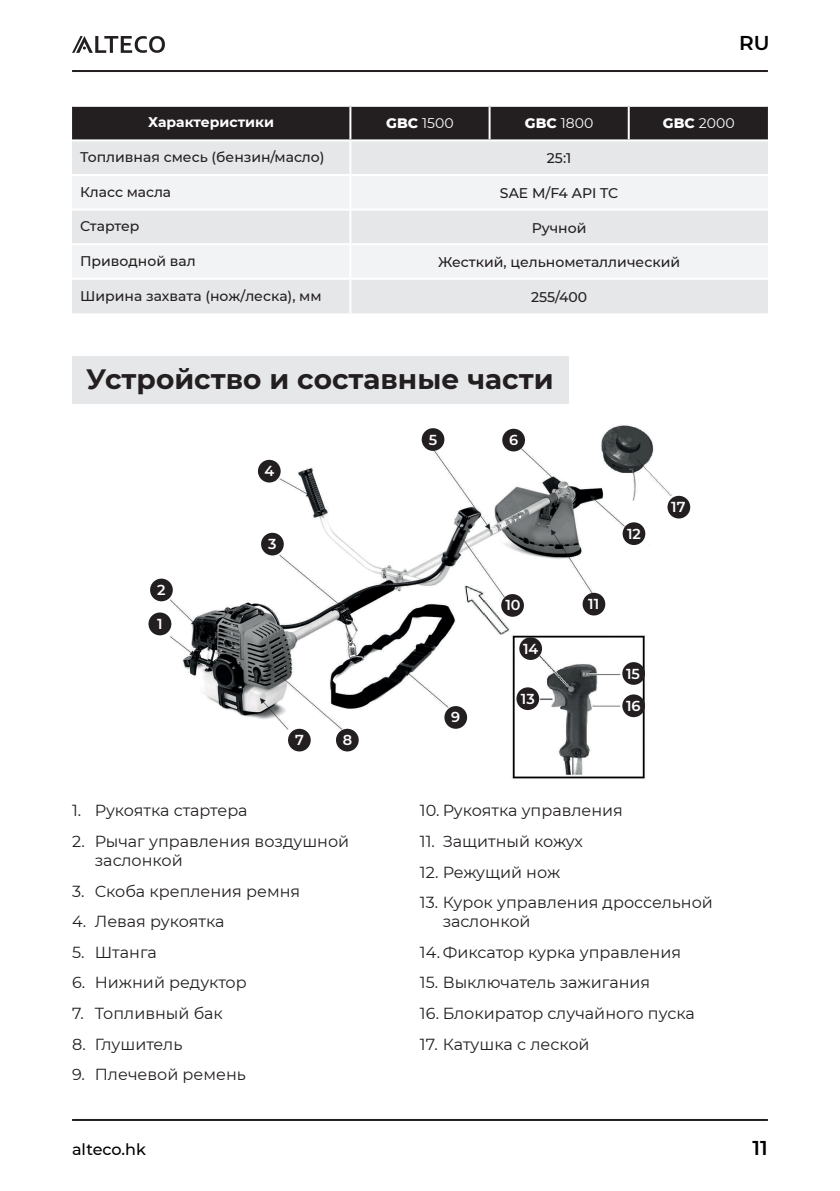
<style>
.page{position:relative;width:840px;height:1191px;background:#fff}
.page>*{position:absolute;margin:0;border:0;box-sizing:border-box;transform-origin:0 0}
.t1{font:700 28px "Montserrat";color:#231f20}
.t2{font:600 20px "Montserrat";color:#000}
.t3{font:16px/19.2px "Montserrat";color:#231f20}
.t4{font:500 16px "Montserrat";color:#000}
.t5{font:600 14.4px "Montserrat";color:#fff}
.t6{font:500 14px "Montserrat";color:#231f20}
.t7{font:14px "Montserrat";color:#fff}
.t8{font:700 14px "Montserrat";color:#fff}
.s1{font-weight:800}
</style>
<div class="page">
<hr style="left:72px;top:70px;width:695px;height:2px;background:#231f20">
<hr style="left:72px;top:1119px;width:695px;height:2px;background:#231f20">
<svg style="left:72px;top:36px;width:93px;height:17px"></svg>
<div style="left:72px;top:356px;width:496px;height:48px;background:#e6e7e9"></div>
<div style="left:72px;top:107px;width:695px;height:32px;background:#231f20"></div>
<div style="left:72px;top:141px;width:695px;height:172px;background:#e6e7e9"></div>
<svg style="left:72px;top:176px;width:695px;height:102px;fill:#f2f3f4"></svg>
<hr style="left:349px;top:107px;width:2px;height:32px;background:#fff">
<hr style="left:488px;top:107px;width:2px;height:32px;background:#fff">
<hr style="left:627px;top:107px;width:2px;height:32px;background:#fff">
<hr style="left:349px;top:141px;width:2px;height:33px;background:#fff">
<hr style="left:72px;top:174px;width:278px;height:2px;background:#fff">
<hr style="left:350px;top:174px;width:139px;height:2px;background:#fff">
<hr style="left:349px;top:176px;width:2px;height:33px;background:#fff">
<hr style="left:489px;top:174px;width:139px;height:2px;background:#fff">
<hr style="left:628px;top:174px;width:139px;height:2px;background:#fff">
<hr style="left:72px;top:209px;width:278px;height:2px;background:#fff">
<hr style="left:350px;top:209px;width:139px;height:2px;background:#fff">
<hr style="left:349px;top:211px;width:2px;height:32px;background:#fff">
<hr style="left:489px;top:209px;width:139px;height:2px;background:#fff">
<hr style="left:628px;top:209px;width:139px;height:2px;background:#fff">
<hr style="left:72px;top:243px;width:278px;height:2px;background:#fff">
<hr style="left:350px;top:243px;width:139px;height:2px;background:#fff">
<hr style="left:349px;top:245px;width:2px;height:33px;background:#fff">
<hr style="left:489px;top:243px;width:139px;height:2px;background:#fff">
<hr style="left:628px;top:243px;width:139px;height:2px;background:#fff">
<hr style="left:72px;top:278px;width:278px;height:2px;background:#fff">
<hr style="left:350px;top:278px;width:139px;height:2px;background:#fff">
<hr style="left:349px;top:280px;width:2px;height:33px;background:#fff">
<hr style="left:489px;top:278px;width:139px;height:2px;background:#fff">
<hr style="left:628px;top:278px;width:139px;height:2px;background:#fff">
<img style="left:149px;top:425px;width:540px;height:354px">
<div style="left:150px;top:578px;width:23px;height:23px;background:#231f20;border-radius:50%"></div>
<div style="left:261px;top:533px;width:22px;height:22px;background:#231f20;border-radius:50%"></div>
<div style="left:421px;top:428px;width:23px;height:23px;background:#231f20;border-radius:50%"></div>
<div style="left:502px;top:429px;width:22px;height:22px;background:#231f20;border-radius:50%"></div>
<div style="left:336px;top:729px;width:22px;height:22px;background:#231f20;border-radius:50%"></div>
<div style="left:288px;top:729px;width:22px;height:22px;background:#231f20;border-radius:50%"></div>
<svg style="left:500px;top:593px;width:27px;height:28px"></svg>
<div style="left:501px;top:594px;width:22px;height:23px;background:#231f20;border-radius:50%"></div>
<div style="left:444px;top:706px;width:23px;height:23px;background:#231f20;border-radius:50%"></div>
<div style="left:258px;top:460px;width:22px;height:22px;background:#231f20;border-radius:50%"></div>
<div style="left:148px;top:612px;width:23px;height:23px;background:#231f20;border-radius:50%"></div>
<svg style="left:579px;top:593px;width:28px;height:28px"></svg>
<div style="left:582px;top:593px;width:23px;height:22px;background:#231f20;border-radius:50%"></div>
<div style="left:516px;top:687px;width:23px;height:23px;background:#231f20;border-radius:50%"></div>
<div style="left:622px;top:523px;width:28px;height:27px;background:#fff;border-radius:50%"></div>
<div style="left:622px;top:522px;width:23px;height:23px;background:#231f20;border-radius:50%"></div>
<div style="left:519px;top:637px;width:22px;height:23px;background:#231f20;border-radius:50%"></div>
<div style="left:622px;top:662px;width:22px;height:23px;background:#231f20;border-radius:50%"></div>
<div style="left:622px;top:694px;width:22px;height:23px;background:#231f20;border-radius:50%"></div>
<svg style="left:666px;top:497px;width:27px;height:28px"></svg>
<div style="left:667px;top:496px;width:22px;height:22px;background:#231f20;border-radius:50%"></div>
<p class="t2" style="left:738px;top:29px;width:32px">RU</p>
<p class="t8" style="left:148px;top:112px;width:127px">Характеристики</p>
<p class="t7" style="left:386px;top:113px;width:69px"><span class="s1">GBC</span> 1500</p>
<p class="t7" style="left:524px;top:113px;width:70px"><span class="s1">GBC</span> 1800</p>
<p class="t7" style="left:662px;top:113px;width:73px"><span class="s1">GBC</span> 2000</p>
<p class="t6" style="left:80px;top:147px;width:246px">Топливная смесь (бензин/масло)</p>
<p class="t6" style="left:546px;top:149px;width:26px">25:1</p>
<p class="t6" style="left:80px;top:182px;width:93px">Класс масла</p>
<p class="t6" style="left:499px;top:183px;width:120px">SAE M/F4 API TC</p>
<p class="t6" style="left:80px;top:217px;width:61px">Стартер</p>
<p class="t6" style="left:531px;top:218px;width:56px">Ручной</p>
<p class="t6" style="left:80px;top:251px;width:117px">Приводной вал</p>
<p class="t6" style="left:438px;top:252px;width:243px">Жесткий, цельнометаллический</p>
<p class="t6" style="left:80px;top:286px;width:243px">Ширина захвата (нож/леска), мм</p>
<p class="t6" style="left:531px;top:287px;width:58px">255/400</p>
<h1 class="t1" style="left:86px;top:359px;width:468px">Устройство и составные части</h1>
<p class="t5" style="left:264px;top:461px;width:11px">4</p>
<p class="t5" style="left:157px;top:579px;width:10px">2</p>
<p class="t5" style="left:157px;top:614px;width:7px">1</p>
<p class="t5" style="left:268px;top:534px;width:10px">3</p>
<p class="t5" style="left:295px;top:730px;width:10px">7</p>
<p class="t5" style="left:342px;top:730px;width:11px">8</p>
<p class="t3" style="left:72px;top:800px;width:177px">1. Рукоятка стартера</p>
<p class="t3" style="left:95px;top:831px;width:256px;text-indent:-23px">2. Рычаг управления воздушной заслонкой</p>
<p class="t3" style="left:72px;top:881px;width:229px">3. Скоба крепления ремня</p>
<p class="t3" style="left:72px;top:911px;width:154px">4. Левая рукоятка</p>
<p class="t3" style="left:72px;top:942px;width:86px">5. Штанга</p>
<p class="t3" style="left:72px;top:972px;width:176px">6. Нижний редуктор</p>
<p class="t3" style="left:72px;top:1003px;width:152px">7. Топливный бак</p>
<p class="t3" style="left:72px;top:1033px;width:112px">8. Глушитель</p>
<p class="t3" style="left:72px;top:1064px;width:175px">9. Плечевой ремень</p>
<p class="t5" style="left:428px;top:429px;width:10px">5</p>
<p class="t5" style="left:509px;top:430px;width:11px">6</p>
<p class="t5" style="left:505px;top:595px;width:17px">10</p>
<p class="t5" style="left:522px;top:638px;width:17px">14</p>
<p class="t5" style="left:451px;top:707px;width:11px">9</p>
<p class="t5" style="left:520px;top:688px;width:15px">13</p>
<p class="t5" style="left:588px;top:594px;width:12px">11</p>
<p class="t5" style="left:626px;top:523px;width:15px">12</p>
<p class="t5" style="left:625px;top:663px;width:15px">15</p>
<p class="t5" style="left:625px;top:695px;width:16px">16</p>
<p class="t5" style="left:671px;top:497px;width:16px">17</p>
<p class="t3" style="left:420px;top:800px;width:204px">10. Рукоятка управления</p>
<p class="t3" style="left:420px;top:831px;width:164px">11. Защитный кожух</p>
<p class="t3" style="left:420px;top:861px;width:142px">12. Режущий нож</p>
<p class="t3" style="left:442px;top:892px;width:271px;text-indent:-23px">13. Курок управления дроссельной заслонкой</p>
<p class="t3" style="left:420px;top:942px;width:262px">14. Фиксатор курка управления</p>
<p class="t3" style="left:420px;top:972px;width:232px">15. Выключатель зажигания</p>
<p class="t3" style="left:420px;top:1003px;width:276px">16. Блокиратор случайного пуска</p>
<p class="t3" style="left:420px;top:1033px;width:171px">17. Катушка с леской</p>
<p class="t4" style="left:72px;top:1138px;width:75px">alteco.hk</p>
<p class="t2" style="left:752px;top:1133px;width:17px">11</p>
</div>
